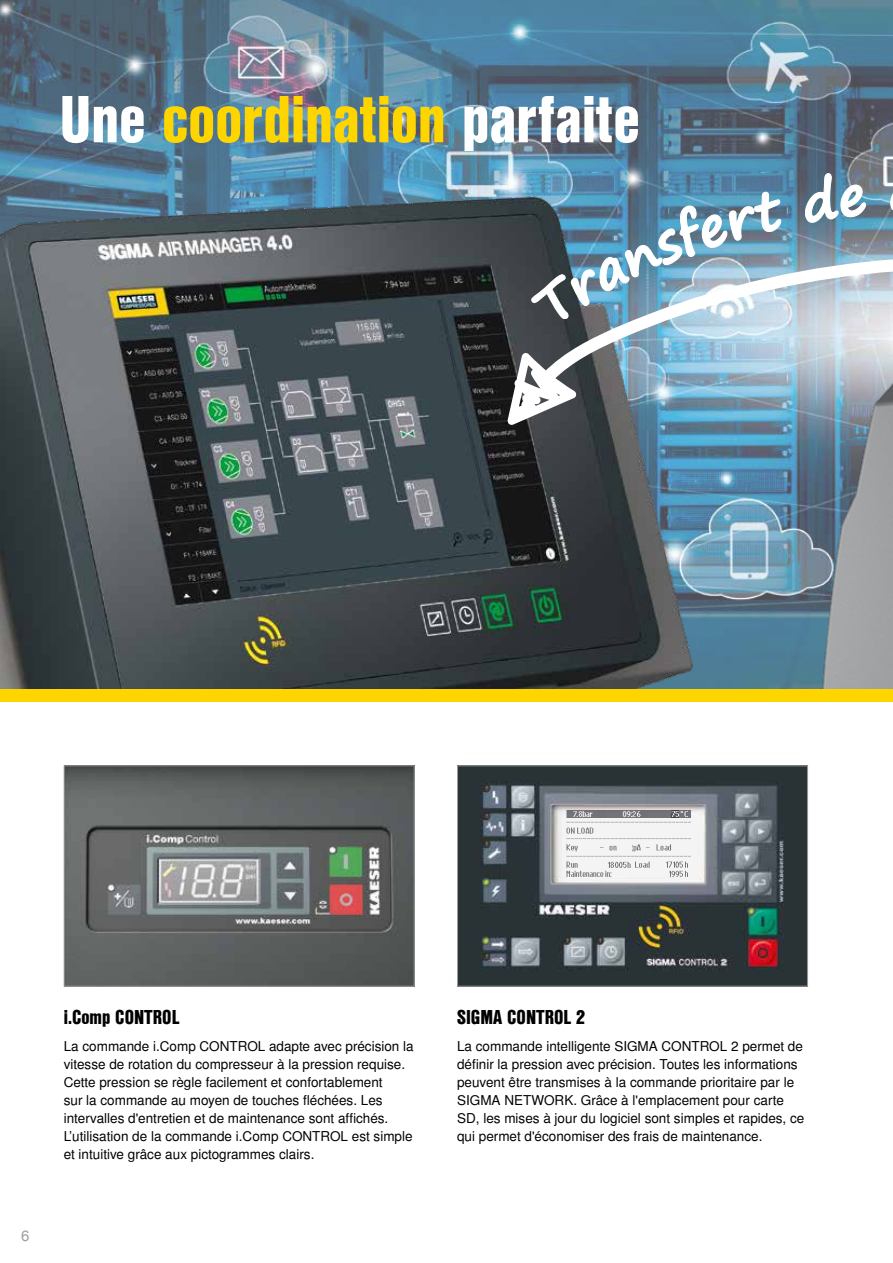
<style>
.page{position:relative;width:893px;height:1263px;background:#fff}
.page>*{position:absolute;margin:0;border:0;box-sizing:border-box;transform-origin:0 0}
.t1{font:64.5px "Nimbus San L Bla Con";color:#ffd500}
.t2{font:19.5px "Nimbus San L Bla Con";color:#000}
.t3{font:15px "Nimbus San L";color:#9d9d9c}
.t4{font:13.5px/18px "Nimbus San L";color:#000}
.s1{color:#fff}
</style>
<div class="page">
<div style="left:0;top:689px;width:893px;height:13px;background:#ffd500"></div>
<img style="left:459px;top:767px;width:347px;height:217px">
<div style="left:457px;top:765px;width:351px;height:221px;border:1px solid #9d9d9c"></div>
<svg style="left:567px;top:810px;width:125px;height:67px"></svg>
<img style="left:66px;top:767px;width:347px;height:217px">
<div style="left:64px;top:765px;width:351px;height:221px;border:1px solid #9d9d9c"></div>
<img style="left:0;top:0;width:677px;height:688px">
<img style="left:677px;top:0;width:216px;height:689px">
<img style="left:531px;top:246px;width:362px;height:148px">
<svg style="left:507px;top:353px;width:70px;height:72px"></svg>
<img style="left:529px;top:189px;width:257px;height:140px">
<svg style="left:799px;top:173px;width:68px;height:50px;background:#58778c"></svg>
<h1 class="t1" style="left:60px;top:70px;width:582px"><span class="s1">Une</span> coordination <span class="s1">parfaite</span></h1>
<p class="t3" style="left:21px;top:1226px;width:10px">6</p>
<h2 class="t2" style="left:64px;top:1003px;width:117px">i.Comp CONTROL</h2>
<p class="t4" style="left:64px;top:1038px;width:351px">La commande i.Comp CONTROL adapte avec précision la vitesse de rotation du compresseur à la pression requise.<br>Cette pression se règle facilement et confortablement<br>sur la commande au moyen de touches fléchées. Les intervalles d'entretien et de maintenance sont affichés.<br>L’utilisation de la commande i.Comp CONTROL est simple et intuitive grâce aux pictogrammes clairs.</p>
<h2 class="t2" style="left:457px;top:1003px;width:130px">SIGMA CONTROL 2</h2>
<p class="t4" style="left:457px;top:1038px;width:349px">La commande intelligente SIGMA CONTROL 2 permet de définir la pression avec précision. Toutes les informations peuvent être transmises à la commande prioritaire par le SIGMA NETWORK. Grâce à l'emplacement pour carte SD, les mises à jour du logiciel sont simples et rapides, ce qui permet d'économiser des frais de maintenance.</p>
</div>
